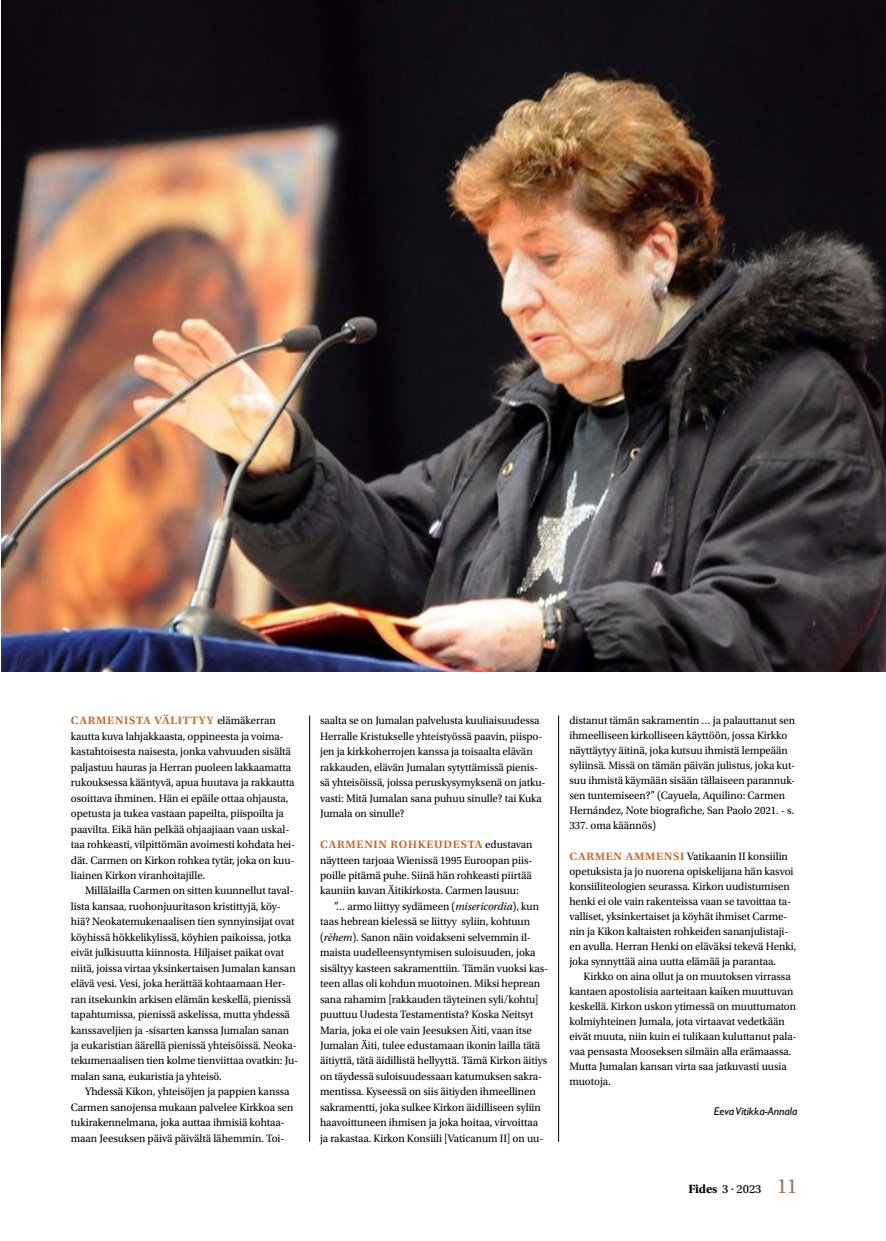
<style>
.page{position:relative;width:886px;height:1241px;background:#fff}
.page>*{position:absolute;margin:0;border:0;box-sizing:border-box;transform-origin:0 0}
.t1{font:12.5px "Utopia Std Capt";color:#000}
.t2{font:11.25px/15.5px "Utopia Std";letter-spacing:-.005em;color:#000}
.t3{font:italic 11.25px "Gill Sans Std";color:#000}
.s1{font-weight:600;color:#d2611c}
.s2{font-style:italic}
.s3{font-family:"Utopia Std";font-weight:700}
.s4{font-family:"Utopia Std";font-weight:600}
.s5{font-family:"Utopia Std";font-size:21.25px;color:#997655}
</style>
<div class="page">
<hr style="left:309px;top:715px;width:1px;height:426px;background:#000">
<hr style="left:558px;top:715px;width:1px;height:426px;background:#000">
<img style="left:1px;top:0;width:885px;height:671px">
<p class="t2" style="left:71px;top:713px;width:226px"><span class="s1">CARMENISTA VÄLITTYY</span> elämäkerran kautta kuva lahjakkaasta, oppineesta ja voima&shy;kastahtoisesta naisesta, jonka vahvuuden sisältä paljastuu hauras ja Herran puoleen lakkaamatta rukouksessa kääntyvä, apua huutava ja rakkautta osoittava ihminen. Hän ei epäile ottaa ohjausta, opetusta ja tukea vastaan papeilta, piispoilta ja paavilta. Eikä hän pelkää ohjaajiaan vaan uskal&shy;taa rohkeasti, vilpittömän avoimesti kohdata hei&shy;dät. Carmen on Kirkon rohkea tytär, joka on kuu&shy;liainen Kirkon viranhoitajille.</p>
<p class="t2" style="left:71px;top:883px;width:229px;text-indent:14px">Millälailla Carmen on sitten kuunnellut taval&shy;lista kansaa, ruohonjuuritason kristittyjä, köy&shy;hiä? Neokatemukenaalisen tien synnyinsijat ovat köyhissä hökkelikylissä, köyhien paikoissa, jotka eivät julkisuutta kiinnosta. Hiljaiset paikat ovat niitä, joissa virtaa yksinkertaisen Jumalan kansan elävä vesi. Vesi, joka herättää kohtaamaan Her&shy;ran itsekunkin arkisen elämän keskellä, pienissä tapahtumissa, pienissä askelissa, mutta yhdessä kanssaveljien ja -sisarten kanssa Jumalan sanan ja eukaristian äärellä pienissä yhteisöissä. Neoka&shy;tekumenaalisen tien kolme tienviittaa ovatkin: Ju&shy;malan sana, eukaristia ja yhteisö.</p>
<p class="t2" style="left:71px;top:1083px;width:224px;text-indent:14px">Yhdessä Kikon, yhteisöjen ja pappien kanssa Carmen sanojensa mukaan palvelee Kirkkoa sen tukirakennelmana, joka auttaa ihmisiä kohtaa&shy;maan Jeesuksen päivä päivältä lähemmin. Toi-</p>
<p class="t2" style="left:320px;top:713px;width:227px">saalta se on Jumalan palvelusta kuuliaisuudessa Herralle Kristukselle yhteistyössä paavin, piispo&shy;jen ja kirkkoherrojen kanssa ja toisaalta elävän rakkauden, elävän Jumalan sytyttämissä pienis&shy;sä yhteisöissä, joissa peruskysymyksenä on jatku&shy;vasti: Mitä Jumalan sana puhuu sinulle? tai Kuka Jumala on sinulle?</p>
<p class="t2" style="left:320px;top:836px;width:214px;text-align:justify"><span class="s1">CARMENIN ROHKEUDESTA</span> edustavan näytteen tarjoaa Wienissä 1995 Euroopan piis&shy;poille pitämä puhe. Siinä hän rohkeasti piirtää kauniin kuvan Äitikirkosta. Carmen lausuu:</p>
<p class="t2" style="left:320px;top:898px;width:229px;text-indent:14px">”… armo liittyy sydämeen (<span class="s2">misericordia</span>), kun taas hebrean kielessä se liittyy syliin, kohtuun (<span class="s2">rèhem</span>). Sanon näin voidakseni selvemmin il&shy;maista uudelleensyntymisen suloisuuden, joka sisältyy kasteen sakramenttiin. Tämän vuoksi kas&shy;teen allas oli kohdun muotoinen. Miksi heprean sana rahamim [rakkauden täyteinen syli/kohtu] puuttuu Uudesta Testamentista? Koska Neitsyt Maria, joka ei ole vain Jeesuksen Äiti, vaan itse Jumalan Äiti, tulee edustamaan ikonin lailla tätä äitiyttä, tätä äidillistä hellyyttä. Tämä Kirkon äitiys on täydessä suloisuudessaan katumuksen sakra&shy;mentissa. Kyseessä on siis äitiyden ihmeellinen sakramentti, joka sulkee Kirkon äidilliseen syliin haavoittuneen ihmisen ja joka hoitaa, virvoittaa ja rakastaa. Kirkon Konsiili [Vaticanum II] on uu-</p>
<p class="t2" style="left:569px;top:713px;width:227px;line-height:15px">distanut tämän sakramentin … ja palauttanut sen ihmeelliseen kirkolliseen käyttöön, jossa Kirkko näyttäytyy äitinä, joka kutsuu ihmistä lempeään syliinsä. Missä on tämän päivän julistus, joka kut&shy;suu ihmistä käymään sisään tällaiseen parannuk&shy;sen tuntemiseen?” (Cayuela, Aquilino: Carmen Hernández, Note biografiche, San Paolo 2021. - s.<br>337. oma käännös)</p>
<p class="t2" style="left:569px;top:848px;width:229px;line-height:15px"><span class="s1">CARMEN AMMENSI</span> Vatikaanin II konsiilin opetuksista ja jo nuorena opiskelijana hän kasvoi konsiiliteologien seurassa. Kirkon uudistumisen henki ei ole vain rakenteissa vaan se tavoittaa ta&shy;valliset, yksinkertaiset ja köyhät ihmiset Carme&shy;nin ja Kikon kaltaisten rohkeiden sananjulistaji&shy;en avulla. Herran Henki on eläväksi tekevä Henki, joka synnyttää aina uutta elämää ja parantaa.</p>
<p class="t2" style="left:569px;top:968px;width:229px;line-height:15px;text-indent:14px">Kirkko on aina ollut ja on muutoksen virrassa kantaen apostolisia aarteitaan kaiken muuttuvan keskellä. Kirkon uskon ytimessä on muuttumaton kolmiyhteinen Jumala, jota virtaavat vedetkään eivät muuta, niin kuin ei tulikaan kuluttanut pala&shy;vaa pensasta Mooseksen silmäin alla erämaassa.<br>Mutta Jumalan kansan virta saa jatkuvasti uusia muotoja.</p>
<p class="t3" style="left:714px;top:1104px;width:85px">Eeva Vitikka-Annala</p>
<p class="t1" style="left:688px;top:1181px;width:110px"><span class="s3">Fide</span><span class="s4">s</span> 3 . 2023 <span class="s5">11</span></p>
</div>
